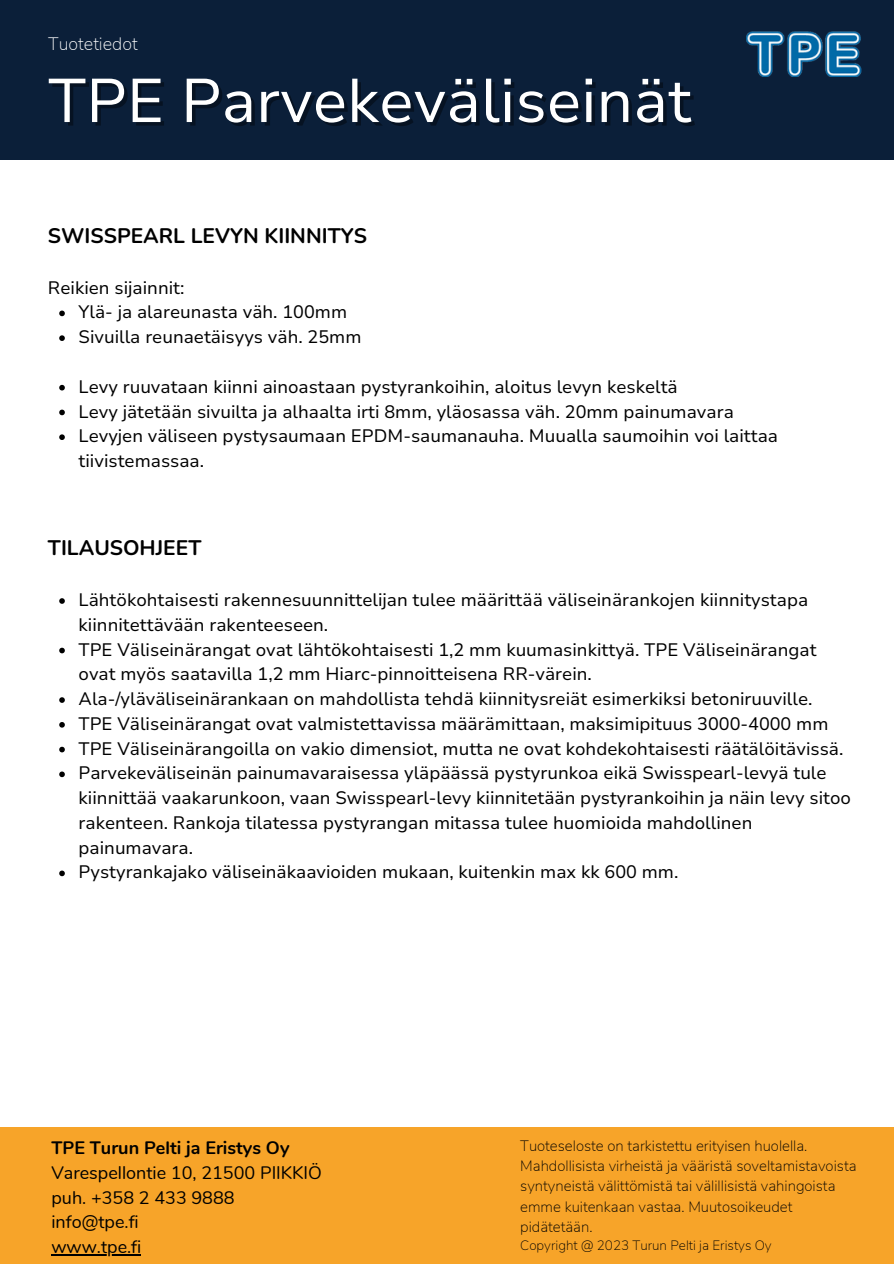
<style>
.page{position:relative;width:894px;height:1264px;background:#fff}
.page>*{position:absolute;margin:0;border:0;box-sizing:border-box;transform-origin:0 0}
.t1{font:61.5px "Nunito Sans 10 pt";color:#fff}
.t2{font:700 21px "Nunito";color:#000}
.t3{font:18px/24.8px "Nunito Sans 10 pt";color:#000}
.t4{font:18px/24.8px "Nunito";color:#000}
.t5{font:200 18px "Nunito Sans";color:#fff}
.t6{font:200 15px/20.2px "Nunito Sans";color:#000}
.t7{font:200 13.5px "Nunito Sans";color:#000}
.s1{font-weight:700}
</style>
<div class="page">
<div style="left:0;top:0;width:893px;height:159px;background:#0b1f39"></div>
<div style="left:0;top:1127px;width:893px;height:136px;background:#f7a429"></div>
<svg style="left:59px;top:310px;width:6px;height:6px"></svg>
<svg style="left:59px;top:335px;width:6px;height:6px"></svg>
<svg style="left:59px;top:385px;width:6px;height:5px"></svg>
<svg style="left:59px;top:409px;width:6px;height:6px"></svg>
<svg style="left:59px;top:434px;width:6px;height:6px"></svg>
<hr style="left:51px;top:1254px;width:90px;height:1px;background:#000">
<svg style="left:59px;top:598px;width:6px;height:6px"></svg>
<svg style="left:59px;top:647px;width:6px;height:6px"></svg>
<svg style="left:59px;top:697px;width:6px;height:6px"></svg>
<svg style="left:59px;top:722px;width:6px;height:5px"></svg>
<svg style="left:59px;top:746px;width:6px;height:6px"></svg>
<svg style="left:59px;top:771px;width:6px;height:6px"></svg>
<svg style="left:59px;top:870px;width:6px;height:6px"></svg>
<img style="left:746px;top:32px;width:116px;height:45px">
<p class="t5" style="left:48px;top:32px;width:91px">Tuotetiedot</p>
<p class="t1" style="left:48px;top:60px;width:645px">TPE Parvekeväliseinät</p>
<h3 class="t2" style="left:48px;top:222px;width:320px">SWISSPEARL LEVYN KIINNITYS</h3>
<h1 class="t3" style="left:48px;top:275px;width:138px">Reikien sijainnit:</h1>
<p class="t3" style="left:79px;top:300px;width:270px">Ylä- ja alareunasta väh. 100mm</p>
<h2 class="t3" style="left:79px;top:325px;width:284px">Sivuilla reunaetäisyys väh. 25mm</h2>
<h3 class="t3" style="left:79px;top:374px;width:600px">Levy ruuvataan kiinni ainoastaan pystyrankoihin, aloitus levyn keskeltä</h3>
<p class="t3" style="left:79px;top:399px;width:656px">Levy jätetään sivuilta ja alhaalta irti 8mm, yläosassa väh. 20mm painumavara</p>
<p class="t3" style="left:79px;top:424px;width:701px">Levyjen väliseen pystysaumaan EPDM-saumanauha. Muualla saumoihin voi laittaa tiivistemassaa.</p>
<p class="t2" style="left:48px;top:534px;width:155px">TILAUSOHJEET</p>
<p class="t3" style="left:79px;top:587px;width:731px">Lähtökohtaisesti rakennesuunnittelijan tulee määrittää väliseinärankojen kiinnitystapa kiinnitettävään rakenteeseen.</p>
<p class="t3" style="left:79px;top:637px;width:739px">TPE Väliseinärangat ovat lähtökohtaisesti 1,2 mm kuumasinkittyä. TPE Väliseinärangat ovat myös saatavilla 1,2 mm Hiarc-pinnoitteisena RR-värein.</p>
<p class="t3" style="left:79px;top:686px;width:735px">Ala-/yläväliseinärankaan on mahdollista tehdä kiinnitysreiät esimerkiksi betoniruuville.</p>
<h3 class="t3" style="left:79px;top:711px;width:751px">TPE Väliseinärangat ovat valmistettavissa määrämittaan, maksimipituus 3000-4000 mm</h3>
<p class="t3" style="left:79px;top:736px;width:766px">TPE Väliseinärangoilla on vakio dimensiot, mutta ne ovat kohdekohtaisesti räätälöitävissä.</p>
<p class="t3" style="left:79px;top:761px;width:773px">Parvekeväliseinän painumavaraisessa yläpäässä pystyrunkoa eikä Swisspearl-levyä tule kiinnittää vaakarunkoon, vaan Swisspearl-levy kiinnitetään pystyrankoihin ja näin levy sitoo rakenteen. Rankoja tilatessa pystyrangan mitassa tulee huomioida mahdollinen painumavara.<br>Pystyrankajako väliseinäkaavioiden mukaan, kuitenkin max kk 600 mm.</p>
<h2 class="t6" style="left:520px;top:1135px;width:338px">Tuoteseloste on tarkistettu erityisen huolella.<br>Mahdollisista virheistä ja vää ristä soveltamistavoista syntyneistä vä littömistä tai vä lillisistä vahingoista emme kuitenkaan vastaa. Muutosoikeudet<br>pidätetää n.</h2>
<p class="t4" style="left:51px;top:1135px;width:272px"><span class="s1">TPE Turun Pelti ja Eristys Oy<br></span>Varespellontie 10, 21500 PIIKKIÖ puh. +358 2 433 9888 info@tpe.fi</p>
<p class="t4" style="left:51px;top:1234px;width:91px">www.tpe.fi</p>
<p class="t7" style="left:520px;top:1236px;width:253px">Copyright @ 2023 Turun Pelti ja Eristys Oy</p>
</div>
